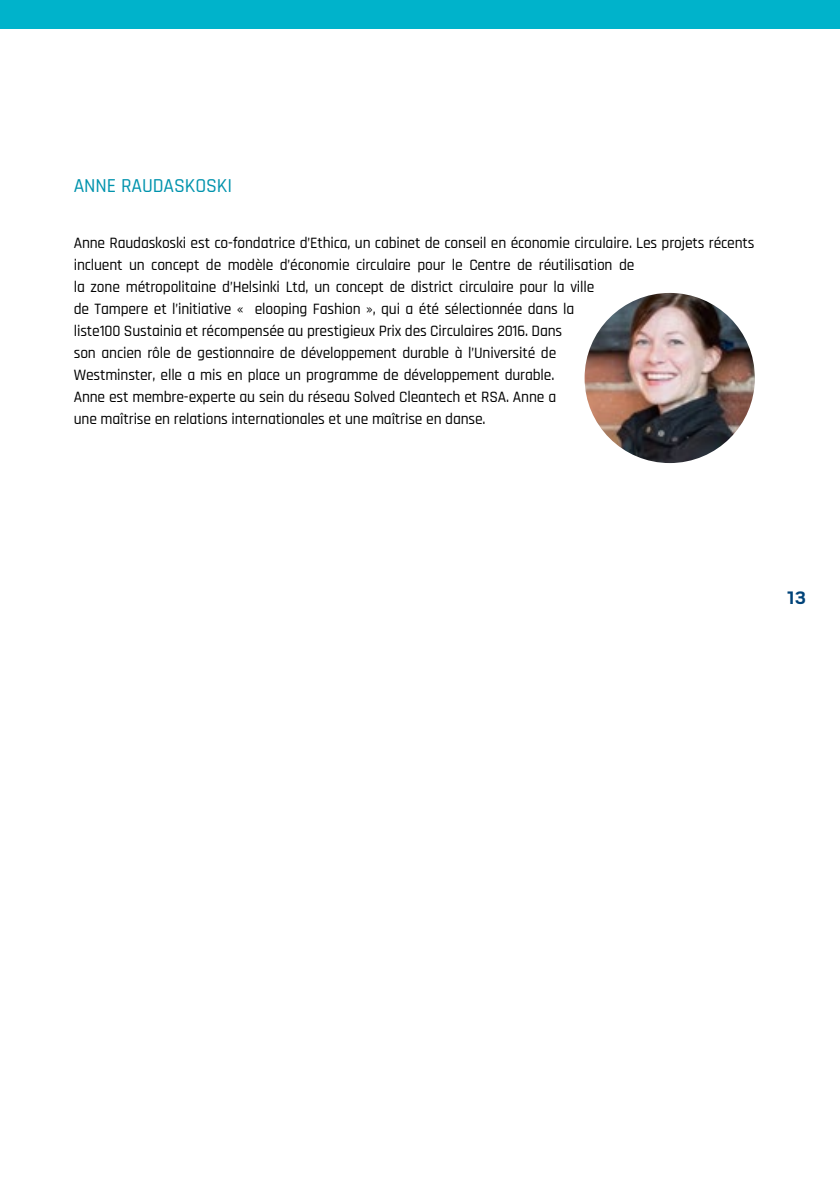
<style>
.page{position:relative;width:840px;height:1191px;background:#fff}
.page>*{position:absolute;margin:0;border:0;box-sizing:border-box;transform-origin:0 0}
.t1{font:500 20px "Rajdhani";letter-spacing:-.005em;color:#0093ad}
.t2{font:700 20px "Scout";color:#004379}
.t3{font:500 16px/22px "Rajdhani";letter-spacing:-.01em;color:#000}
</style>
<div class="page">
<div style="left:0;top:0;width:839px;height:28px;background:#00b3cb"></div>
<img style="left:584px;top:293px;width:170px;height:170px;border-radius:85px">
<p class="t1" style="left:74px;top:174px;width:160px">ANNE RAUDASKOSKI</p>
<p class="t3" style="left:74px;top:232px;width:682px">Anne Raudaskoski est co-fondatrice d’Ethica, un cabinet de conseil en économie circulaire. Les projets récents incluent un concept de modèle d’économie circulaire pour le Centre de réutilisation de<br>la zone métropolitaine d’Helsinki Ltd, un concept de district circulaire pour la ville<br>de Tampere et l’initiative « elooping Fashion », qui a été sélectionnée dans la<br>liste100 Sustainia et récompensée au prestigieux Prix des Circulaires 2016. Dans<br>son ancien rôle de gestionnaire de développement durable à l’Université de<br>Westminster, elle a mis en place un programme de développement durable.<br>Anne est membre-experte au sein du réseau Solved Cleantech et RSA. Anne a<br>une maîtrise en relations internationales et une maîtrise en danse.</p>
<p class="t2" style="left:786px;top:584px;width:21px">13</p>
</div>
